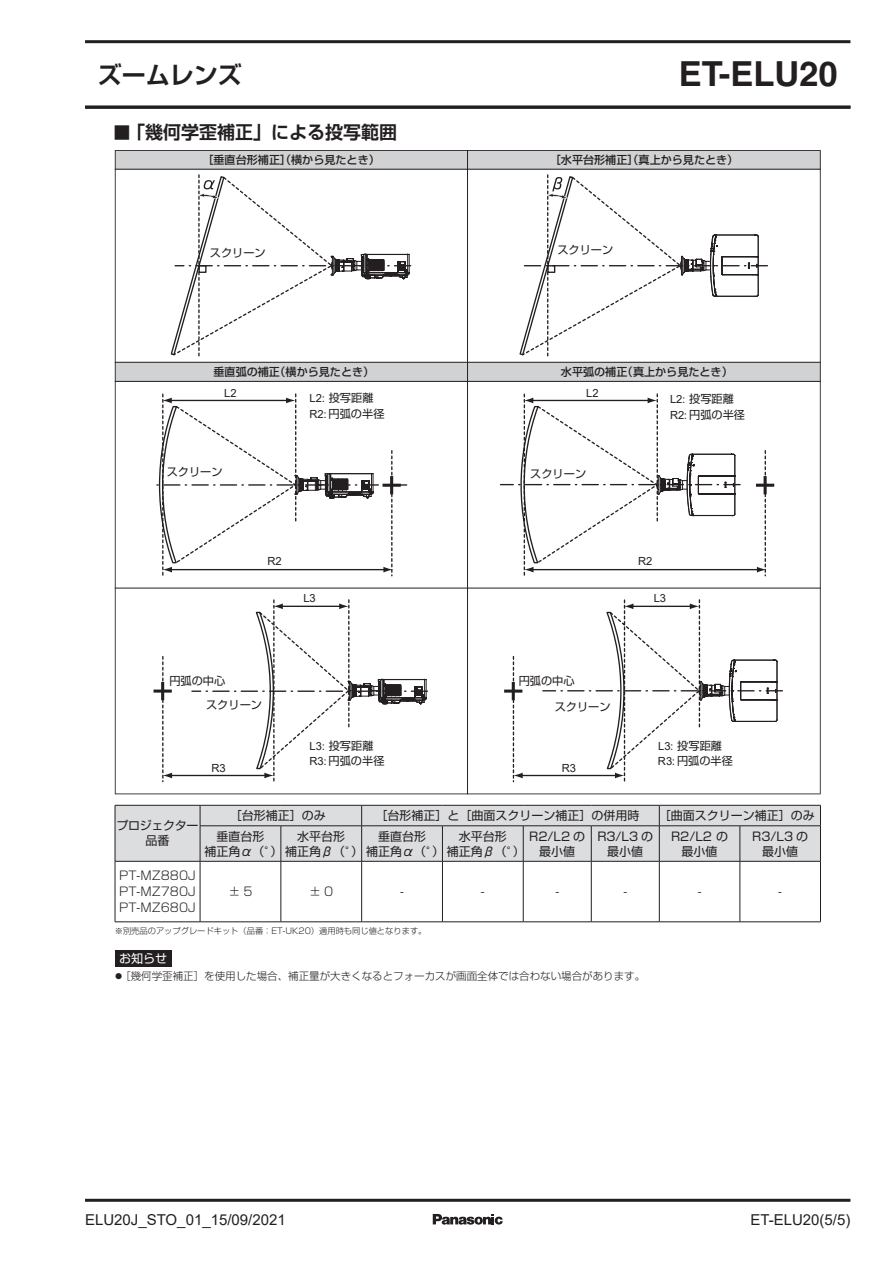
<style>
.page{position:relative;width:893px;height:1263px;background:#fff}
.page>*{position:absolute;margin:0;border:0;box-sizing:border-box;transform-origin:0 0}
.t1{font:700 34.5px "Helvetica LT Std";color:#231f20}
.t2{font:700 24px "Shin Go Pro De";color:#231f20}
.t3{font:700 18px "Shin Go Pro De";color:#231f20}
.t4{font:15px "Arial";color:#231f20}
.t5{font:12px/15px "Shin Go Pro";color:#231f20;text-align:center}
.t6{font:300 12px/15.8px "Shin Go Pro";color:#231f20;text-align:justify}
.t7{font:12px/15px "Shin Go Pro";letter-spacing:-.03em;color:#231f20;text-align:center}
.t8{font:12px "Shin Go Pro";color:#fff}
.t9{font:11.25px/15.9px "Shin Go Pro";color:#231f20}
.t10{font:11.25px "Arial";color:#231f20}
.t11{font:500 11.1px "Shin Go Pro";color:#231f20}
.t12{font:300 10.5px "Shin Go Pro";color:#231f20}
.t13{font:300 8.25px "Shin Go Pro";color:#231f20}
.s1{font-size:14.4px}
.s2{font-family:"Arial"}
.s3{font-family:"Helvetica Neue LT Std";font-stretch:condensed}
</style>
<div class="page">
<svg style="left:115px;top:150px;width:706px;height:644px"></svg>
<svg style="left:170px;top:175px;width:241px;height:182px"></svg>
<svg style="left:152px;top:393px;width:255px;height:184px"></svg>
<svg style="left:192px;top:600px;width:236px;height:182px"></svg>
<svg style="left:154px;top:656px;width:18px;height:126px"></svg>
<hr style="left:170px;top:775px;width:96px;height:1px;background:#231f20">
<svg style="left:504px;top:598px;width:278px;height:185px"></svg>
<svg style="left:500px;top:393px;width:274px;height:184px"></svg>
<hr style="left:532px;top:569px;width:227px;height:1px;background:#231f20">
<svg style="left:518px;top:175px;width:249px;height:182px"></svg>
<div style="left:115px;top:805px;width:706px;height:56px;background:#dcdddf"></div>
<hr style="left:200px;top:825px;width:81px;height:1px;background:#231f20">
<hr style="left:200px;top:826px;width:1px;height:35px;background:#231f20">
<hr style="left:281px;top:825px;width:81px;height:1px;background:#231f20">
<hr style="left:281px;top:826px;width:1px;height:35px;background:#231f20">
<hr style="left:362px;top:825px;width:80px;height:1px;background:#231f20">
<hr style="left:361px;top:826px;width:1px;height:35px;background:#231f20">
<hr style="left:442px;top:825px;width:81px;height:1px;background:#231f20">
<hr style="left:442px;top:826px;width:1px;height:35px;background:#231f20">
<hr style="left:523px;top:826px;width:1px;height:35px;background:#231f20">
<hr style="left:591px;top:826px;width:1px;height:35px;background:#231f20">
<hr style="left:659px;top:826px;width:1px;height:35px;background:#231f20">
<hr style="left:740px;top:826px;width:1px;height:35px;background:#231f20">
<hr style="left:820px;top:826px;width:1px;height:35px;background:#231f20">
<hr style="left:523px;top:825px;width:68px;height:1px;background:#231f20">
<hr style="left:591px;top:825px;width:68px;height:1px;background:#231f20">
<hr style="left:659px;top:825px;width:81px;height:1px;background:#231f20">
<hr style="left:740px;top:825px;width:81px;height:1px;background:#231f20">
<hr style="left:115px;top:861px;width:85px;height:1px;background:#231f20">
<hr style="left:200px;top:861px;width:81px;height:1px;background:#231f20">
<hr style="left:281px;top:861px;width:81px;height:1px;background:#231f20">
<hr style="left:362px;top:861px;width:80px;height:1px;background:#231f20">
<hr style="left:442px;top:861px;width:81px;height:1px;background:#231f20">
<hr style="left:523px;top:861px;width:68px;height:1px;background:#231f20">
<hr style="left:591px;top:861px;width:68px;height:1px;background:#231f20">
<hr style="left:659px;top:861px;width:81px;height:1px;background:#231f20">
<hr style="left:740px;top:861px;width:81px;height:1px;background:#231f20">
<hr style="left:115px;top:861px;width:1px;height:60px;background:#231f20">
<hr style="left:200px;top:861px;width:1px;height:60px;background:#231f20">
<hr style="left:281px;top:861px;width:1px;height:60px;background:#231f20">
<hr style="left:361px;top:861px;width:1px;height:60px;background:#231f20">
<hr style="left:442px;top:861px;width:1px;height:60px;background:#231f20">
<hr style="left:523px;top:861px;width:1px;height:60px;background:#231f20">
<hr style="left:591px;top:861px;width:1px;height:60px;background:#231f20">
<hr style="left:659px;top:861px;width:1px;height:60px;background:#231f20">
<hr style="left:740px;top:861px;width:1px;height:60px;background:#231f20">
<hr style="left:820px;top:861px;width:1px;height:60px;background:#231f20">
<hr style="left:115px;top:921px;width:85px;height:1px;background:#231f20">
<hr style="left:200px;top:921px;width:81px;height:1px;background:#231f20">
<hr style="left:281px;top:921px;width:81px;height:1px;background:#231f20">
<hr style="left:362px;top:921px;width:80px;height:1px;background:#231f20">
<hr style="left:442px;top:921px;width:81px;height:1px;background:#231f20">
<hr style="left:523px;top:921px;width:68px;height:1px;background:#231f20">
<hr style="left:591px;top:921px;width:68px;height:1px;background:#231f20">
<hr style="left:659px;top:921px;width:81px;height:1px;background:#231f20">
<hr style="left:740px;top:921px;width:81px;height:1px;background:#231f20">
<div style="left:115px;top:950px;width:56px;height:17px;background:#231f20"></div>
<svg style="left:433px;top:1214px;width:70px;height:10px"></svg>
<hr style="left:85px;top:40px;width:765px;height:3px;background:#231f20">
<hr style="left:85px;top:106px;width:765px;height:3px;background:#231f20">
<hr style="left:85px;top:1199px;width:765px;height:3px;background:#231f20">
<h2 class="t2" style="left:98px;top:55px;width:146px">ズームレンズ</h2>
<h1 class="t1" style="left:679px;top:53px;width:160px">ET-ELU20</h1>
<h3 class="t3" style="left:115px;top:118px;width:284px"><span class="s1">█</span>「幾何学歪補正」による投写範囲</h3>
<p class="t11" style="left:202px;top:150px;width:179px">［垂直台形補正］（横から見たとき）</p>
<p class="t11" style="left:550px;top:150px;width:190px">［水平台形補正］（真上から見たとき）</p>
<p class="t9" style="left:210px;top:243px;width:57px">スクリーン</p>
<p class="t9" style="left:557px;top:241px;width:57px">スクリーン</p>
<p class="t11" style="left:214px;top:362px;width:162px">垂直弧の補正（横から見たとき）</p>
<p class="t11" style="left:561px;top:362px;width:173px">水平弧の補正（真上から見たとき）</p>
<p class="t10" style="left:224px;top:385px;width:14px">L2</p>
<p class="t10" style="left:586px;top:386px;width:14px">L2</p>
<p class="t9" style="left:309px;top:389px;width:77px"><span class="s2">L2</span><span class="s3">:</span> 投写距離<br><span class="s2">R2</span><span class="s3">:</span> 円弧の半径</p>
<p class="t9" style="left:167px;top:462px;width:57px">スクリーン</p>
<p class="t9" style="left:530px;top:464px;width:57px">スクリーン</p>
<p class="t9" style="left:670px;top:390px;width:77px"><span class="s2">L2</span><span class="s3">:</span> 投写距離<br><span class="s2">R2</span><span class="s3">:</span> 円弧の半径</p>
<p class="t10" style="left:267px;top:553px;width:16px">R2</p>
<p class="t10" style="left:638px;top:553px;width:16px">R2</p>
<p class="t10" style="left:303px;top:590px;width:14px">L3</p>
<p class="t10" style="left:654px;top:590px;width:14px">L3</p>
<p class="t9" style="left:206px;top:667px;width:57px;line-height:24.5px;text-indent:-37px">円弧の中心<br>スクリーン</p>
<p class="t9" style="left:519px;top:671px;width:57px">円弧の中心</p>
<p class="t9" style="left:555px;top:697px;width:57px">スクリーン</p>
<p class="t10" style="left:211px;top:760px;width:16px">R3</p>
<p class="t9" style="left:309px;top:736px;width:77px"><span class="s2">L3</span><span class="s3">:</span> 投写距離<br><span class="s2">R3</span><span class="s3">:</span> 円弧の半径</p>
<p class="t10" style="left:562px;top:760px;width:16px">R3</p>
<p class="t9" style="left:658px;top:736px;width:77px"><span class="s2">L3</span><span class="s3">:</span> 投写距離<br><span class="s2">R3</span><span class="s3">:</span> 円弧の半径</p>
<p class="t5" style="left:230px;top:807px;width:97px">［台形補正］のみ</p>
<p class="t5" style="left:375px;top:807px;width:265px">［台形補正］と［曲面スクリーン補正］の併用時</p>
<p class="t5" style="left:659px;top:807px;width:157px">［曲面スクリーン補正］のみ</p>
<p class="t5" style="left:204px;top:827px;width:322px;text-align:left;text-indent:12px">垂直台形<br>補正角α（°）補正角β（°）補正角α（°）補正角β（°）</p>
<p class="t7" style="left:117px;top:817px;width:83px">プロジェクター品番</p>
<p class="t5" style="left:297px;top:827px;width:49px">水平台形</p>
<p class="t5" style="left:378px;top:827px;width:49px">垂直台形</p>
<p class="t5" style="left:459px;top:827px;width:49px">水平台形</p>
<p class="t5" style="left:529px;top:827px;width:57px">R2/L2 の最小値</p>
<p class="t5" style="left:597px;top:827px;width:57px">R3/L3 の最小値</p>
<p class="t5" style="left:671px;top:827px;width:58px">R2/L2 の最小値</p>
<p class="t5" style="left:752px;top:827px;width:57px">R3/L3 の最小値</p>
<p class="t6" style="left:119px;top:866px;width:78px">PT-MZ880J PT-MZ780J PT-MZ680J</p>
<p class="t6" style="left:228px;top:882px;width:26px">±5</p>
<p class="t6" style="left:309px;top:882px;width:26px">±0</p>
<p class="t6" style="left:400px;top:882px;width:5px">-</p>
<p class="t6" style="left:481px;top:882px;width:5px">-</p>
<p class="t6" style="left:555px;top:882px;width:5px">-</p>
<p class="t6" style="left:623px;top:882px;width:5px">-</p>
<p class="t6" style="left:698px;top:882px;width:5px">-</p>
<p class="t6" style="left:778px;top:882px;width:5px">-</p>
<p class="t13" style="left:115px;top:924px;width:313px">※別売品のアップグレードキット（品番：ET-UK20）適用時も同じ値となります。</p>
<p class="t8" style="left:119px;top:949px;width:49px">お知らせ</p>
<p class="t12" style="left:120px;top:968px;width:527px">［幾何学歪補正］を使用した場合、補正量が大きくなるとフォーカスが画面全体では合わない場合があります。</p>
<p class="t4" style="left:85px;top:1209px;width:202px">ELU20J_STO_01_15/09/2021</p>
<p class="t4" style="left:750px;top:1209px;width:102px">ET-ELU20(5/5)</p>
</div>
